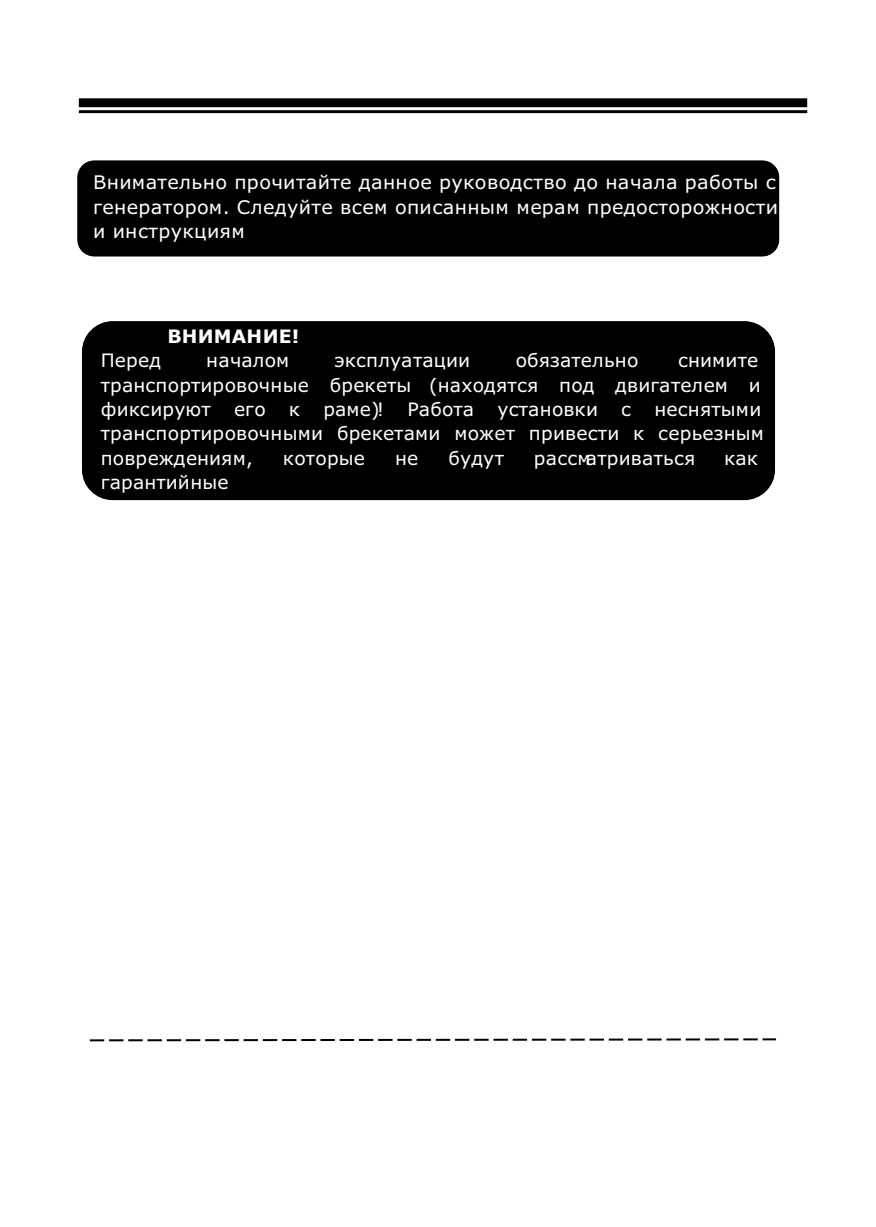
<style>
.page{position:relative;width:876px;height:1227px;background:#fff}
.page>*{position:absolute;margin:0;border:0;box-sizing:border-box;transform-origin:0 0}
.t1{font:18.8px/24.8px "Verdana";letter-spacing:.015em;color:#fff;text-align:justify}
.t2{font:18.6px/24.4px "Verdana";letter-spacing:.01em;color:#fff}
.t3{font:700 18.6px "Verdana";letter-spacing:.005em;color:#fff}
.s1{color:#000}
</style>
<div class="page">
<div style="left:78px;top:161px;width:700px;height:95px;background:#000;border:1px solid #000;border-radius:16px"></div>
<div style="left:77px;top:160px;width:701px;height:96px;border:2px solid #000;border-radius:16px"></div>
<svg style="left:89px;top:1038px;width:688px;height:4px"></svg>
<svg style="left:79px;top:98px;width:727px;height:15px"></svg>
<div style="left:83px;top:322px;width:690px;height:177px;background:#000;border:1px solid #000;border-radius:30px"></div>
<div style="left:82px;top:321px;width:692px;height:179px;border:2px solid #000;border-radius:30px"></div>
<p class="t1" style="left:93px;top:171px;width:686px">Внимательно прочитайте данное руководство до начала работы с генератором. Следуйте всем описанным мерам предосторожности и инструкциям<span class="s1">.</span></p>
<p class="t3" style="left:167px;top:328px;width:133px">ВНИМАНИЕ!</p>
<p class="t2" style="left:101px;top:350px;width:62px">Перед</p>
<p class="t2" style="left:206px;top:350px;width:84px">началом</p>
<p class="t2" style="left:334px;top:350px;width:137px">эксплуатации</p>
<p class="t2" style="left:515px;top:350px;width:124px">обязательно</p>
<p class="t2" style="left:101px;top:350px;width:661px;text-indent:577px">снимите транспортировочные брекеты (находятся под двигателем и фиксируют</p>
<p class="t2" style="left:234px;top:398px;width:67px">его к</p>
<p class="t2" style="left:323px;top:398px;width:152px">раме)! Работа</p>
<p class="t2" style="left:497px;top:398px;width:135px">установки с</p>
<p class="t2" style="left:101px;top:398px;width:664px;text-indent:553px">неснятыми транспортировочными брекетами может привести к серьезным повреждениям,</p>
<p class="t2" style="left:283px;top:447px;width:84px">которые</p>
<p class="t2" style="left:395px;top:447px;width:25px">не</p>
<p class="t2" style="left:448px;top:447px;width:57px">будут</p>
<p class="t2" style="left:533px;top:447px;width:163px">рассматриваться</p>
<p class="t2" style="left:723px;top:447px;width:35px">как</p>
<p class="t2" style="left:101px;top:472px;width:129px">гарантийные</p>
</div>
